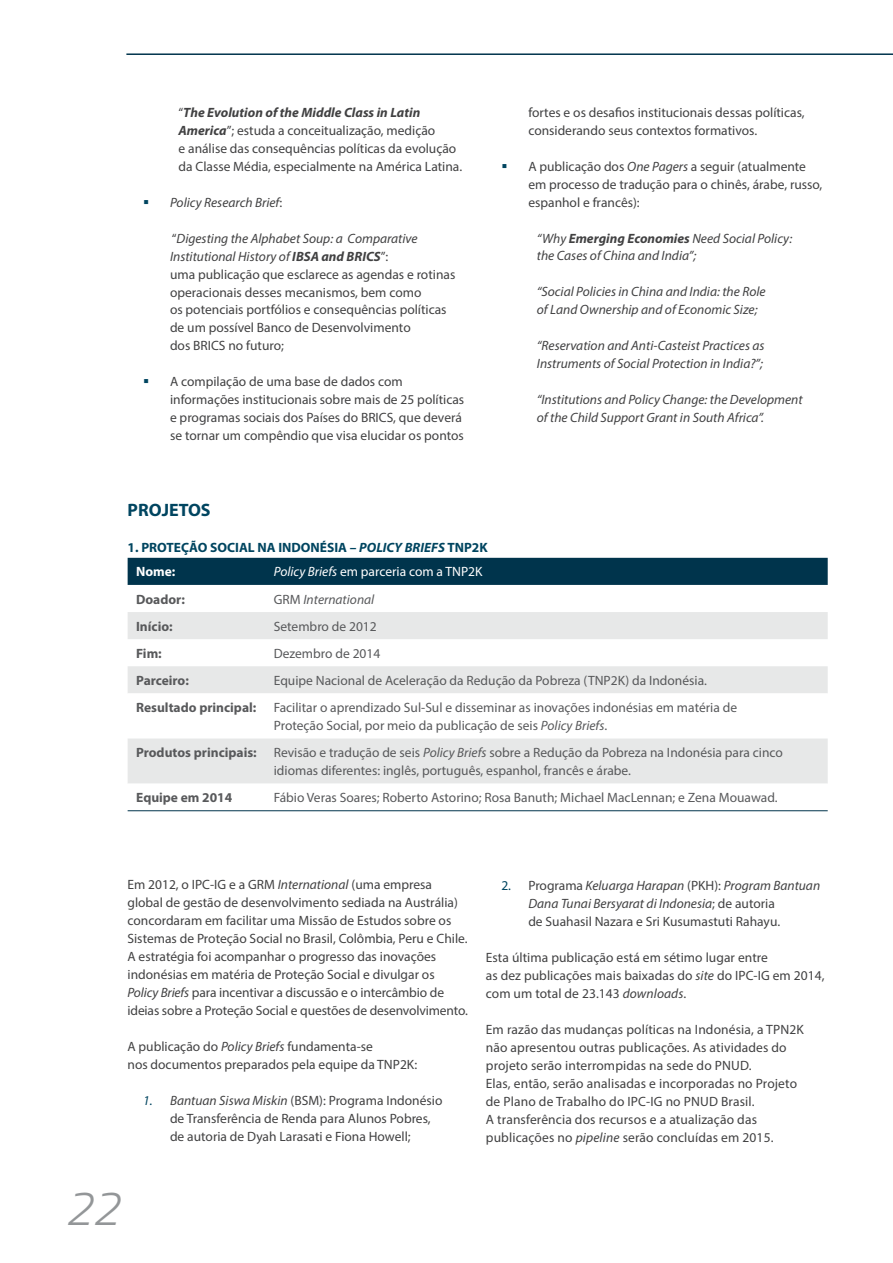
<style>
.page{position:relative;width:893px;height:1263px;background:#fff}
.page>*{position:absolute;margin:0;border:0;box-sizing:border-box;transform-origin:0 0}
.t1{font:italic 300 48.3px "Titillium";color:#939698}
.t2{font:700 18px "Myriad Pro";color:#004560}
.t3{font:13.5px/18px "Myriad Pro";color:#414142}
.t4{font:13.5px/18px "Myriad Pro";color:#58595b}
.t5{font:italic 13.5px/18px "Myriad Pro";color:#414142}
.t6{font:700 13.5px "Myriad Pro";color:#58595b}
.t7{font:700 13.5px/24.6px "Myriad Pro";color:#004560}
.t8{font:13.5px "Myriad Pro";color:#fff}
.t9{font:italic 13.5px "Myriad Pro";color:#58595b}
.s1{font-weight:700;font-style:italic}
.s2{font-style:normal}
.s3{font-style:italic}
.s4{color:#fff}
.s5{font-weight:700}
.s6{font-style:italic;color:#004560}
.s7{color:#004560}
</style>
<div class="page">
<div style="left:128px;top:558px;width:700px;height:27px;background:#00344c"></div>
<div style="left:128px;top:612px;width:700px;height:27px;background:#e7e8e8"></div>
<svg style="left:128px;top:666px;width:700px;height:118px"></svg>
<hr style="left:128px;top:810px;width:700px;height:1px;background:#00344c">
<hr style="left:126px;top:53px;width:767px;height:2px;background:#00344c">
<p class="t3" style="left:179px;top:104px;width:285px">“<span class="s1">The Evolution of the Middle Class in Latin America</span>”; estuda a conceitualização, medição<br>e análise das consequências políticas da evolução da Classe Média, especialmente na América Latina.</p>
<p class="t5" style="left:170px;top:194px;width:114px">Policy Research Brief<span class="s2">:</span></p>
<p class="t3" style="left:170px;top:230px;width:287px">“<span class="s3">Digesting the Alphabet Soup: a Comparative Institutional History of</span> <span class="s1">IBSA and BRICS</span>”:<br>uma publicação que esclarece as agendas e rotinas operacionais desses mecanismos, bem como<br>os potenciais portfólios e consequências políticas de um possível Banco de Desenvolvimento<br>dos BRICS no futuro;</p>
<p class="t3" style="left:170px;top:374px;width:296px">A compilação de uma base de dados com informações institucionais sobre mais de 25 políticas e programas sociais dos Países do BRICS, que deverá se tornar um compêndio que visa elucidar os pontos</p>
<h2 class="t2" style="left:128px;top:503px;width:84px">PROJETOS</h2>
<p class="t7" style="left:136px;top:536px;width:353px;text-indent:-9px">1. PROTEÇÃO SOCIAL NA INDONÉSIA – <span class="s3">POLICY BRIEFS</span> TNP2K<br><span class="s4">Nome:</span></p>
<p class="t8" style="left:274px;top:567px;width:210px"><span class="s3">Policy Briefs</span> em parceria com a TNP2K</p>
<p class="t3" style="left:528px;top:104px;width:278px">fortes e os desafios institucionais dessas políticas, considerando seus contextos formativos.</p>
<p class="t3" style="left:528px;top:158px;width:296px">A publicação dos <span class="s3">One Pagers</span> a seguir (atualmente em processo de tradução para o chinês, árabe, russo, espanhol e francês):</p>
<p class="t5" style="left:537px;top:230px;width:257px">“Why <span class="s5">Emerging Economies</span> Need Social Policy: the Cases of China and India”;</p>
<p class="t5" style="left:537px;top:284px;width:230px">“Social Policies in China and India: the Role of Land Ownership and of Economic Size;</p>
<p class="t5" style="left:537px;top:338px;width:229px">“Reservation and Anti-Casteist Practices as<br>Instruments of Social Protection in India?”;</p>
<p class="t5" style="left:537px;top:392px;width:267px">“Institutions and Policy Change: the Development of the Child Support Grant in South Africa”.</p>
<p class="t6" style="left:136px;top:594px;width:50px">Doador:</p>
<p class="t9" style="left:274px;top:594px;width:102px"><span class="s2">GRM</span> International</p>
<p class="t6" style="left:136px;top:621px;width:38px">Início:</p>
<p class="t4" style="left:274px;top:618px;width:105px">Setembro de 2012</p>
<p class="t6" style="left:136px;top:648px;width:27px">Fim:</p>
<p class="t4" style="left:274px;top:645px;width:108px">Dezembro de 2014</p>
<p class="t6" style="left:136px;top:675px;width:54px">Parceiro:</p>
<p class="t4" style="left:274px;top:672px;width:435px">Equipe Nacional de Aceleração da Redução da Pobreza (TNP2K) da Indonésia.</p>
<p class="t6" style="left:136px;top:702px;width:122px">Resultado principal:</p>
<p class="t4" style="left:274px;top:699px;width:465px">Facilitar o aprendizado Sul-Sul e disseminar as inovações indonésias em matéria de<br>Proteção Social, por meio da publicação de seis <span class="s3">Policy Briefs</span>.</p>
<p class="t6" style="left:136px;top:747px;width:122px">Produtos principais:</p>
<p class="t4" style="left:274px;top:744px;width:511px">Revisão e tradução de seis <span class="s3">Policy Briefs</span> sobre a Redução da Pobreza na Indonésia para cinco idiomas diferentes: inglês, português, espanhol, francês e árabe.</p>
<p class="t6" style="left:136px;top:793px;width:98px">Equipe em 2014</p>
<p class="t4" style="left:274px;top:790px;width:505px">Fábio Veras Soares; Roberto Astorino; Rosa Banuth; Michael MacLennan; e Zena Mouawad.</p>
<p class="t3" style="left:127px;top:876px;width:342px">Em 2012, o IPC-IG e a GRM <span class="s3">International</span> (uma empresa global de gestão de desenvolvimento sediada na Austrália) concordaram em facilitar uma Missão de Estudos sobre os Sistemas de Proteção Social no Brasil, Colômbia, Peru e Chile.<br>A estratégia foi acompanhar o progresso das inovações indonésias em matéria de Proteção Social e divulgar os <span class="s3">Policy Briefs</span> para incentivar a discussão e o intercâmbio de ideias sobre a Proteção Social e questões de desenvolvimento.</p>
<p class="t3" style="left:127px;top:1038px;width:291px">A publicação do <span class="s3">Policy Briefs</span> fundamenta-se<br>nos documentos preparados pela equipe da TNP2K:</p>
<p class="t3" style="left:170px;top:1092px;width:274px;text-indent:-27px"><span class="s6">1.</span> <span class="s3">Bantuan Siswa Miskin</span> (BSM): Programa Indonésio de Transferência de Renda para Alunos Pobres, de autoria de Dyah Larasati e Fiona Howell;</p>
<p class="t3" style="left:528px;top:877px;width:293px;text-indent:-27px"><span class="s7">2.</span> Programa <span class="s3">Keluarga Harapan</span> (PKH): <span class="s3">Program Bantuan<br>Dana Tunai Bersyarat di Indonesia</span>; de autoria<br>de Suahasil Nazara e Sri Kusumastuti Rahayu.</p>
<p class="t3" style="left:486px;top:949px;width:340px">Esta última publicação está em sétimo lugar entre<br>as dez publicações mais baixadas do <span class="s3">site</span> do IPC-IG em 2014, com um total de 23.143 <span class="s3">downloads</span>.</p>
<p class="t3" style="left:486px;top:1021px;width:319px">Em razão das mudanças políticas na Indonésia, a TPN2K não apresentou outras publicações. As atividades do projeto serão interrompidas na sede do PNUD.<br>Elas, então, serão analisadas e incorporadas no Projeto de Plano de Trabalho do IPC-IG no PNUD Brasil.<br>A transferência dos recursos e a atualização das publicações no <span class="s3">pipeline</span> serão concluídas em 2015.</p>
<h1 class="t1" style="left:65px;top:1174px;width:56px">22</h1>
</div>
